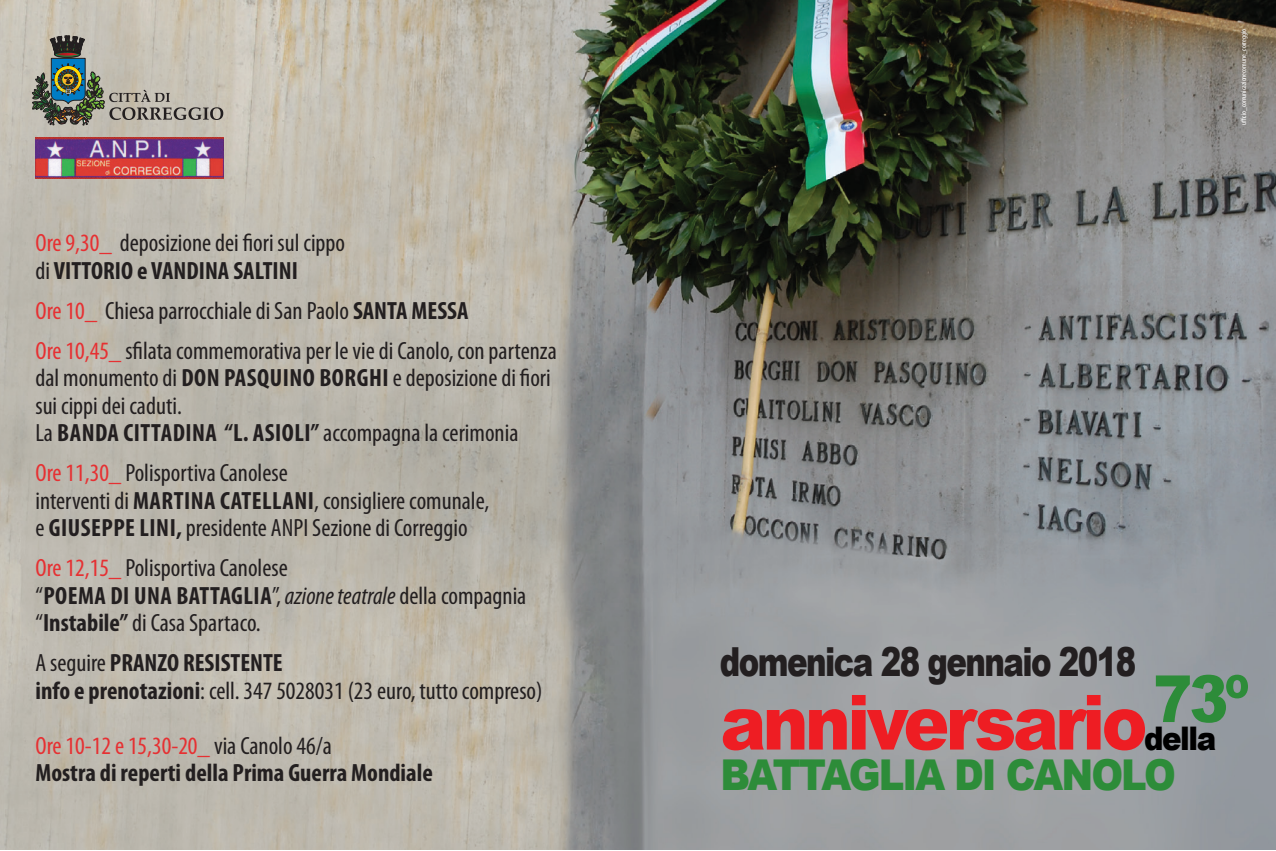
<style>
.page{position:relative;width:1276px;height:851px;background:#fff}
.page>*{position:absolute;margin:0;border:0;box-sizing:border-box;transform-origin:0 0}
.t1{font:900 76.25px "Arial";letter-spacing:-.05em;color:#ee1d23;scale:.9 1}
.t2{font:900 65px "Arial";color:#2d8c39;scale:.9 1}
.t3{font:900 42.5px "Arial";letter-spacing:-.05em;color:#2d8c39;scale:.9 1}
.t4{font:900 40px "Arial";letter-spacing:-.05em;color:#231f20;scale:.77 1}
.t5{font:900 32.5px "Arial";letter-spacing:-.05em;color:#000;scale:.9 1}
.t6{font:condensed 25px/27.5px "Myriad Pro";color:#231f20}
.t7{font:700 condensed 25px/27.5px "Myriad Pro";color:#231f20}
.t8{font:condensed 7.5px "Myriad Pro";color:#fff}
.s1{color:#e63032}
.s2{font-weight:700}
.s3{font-style:italic}
.s4{font-weight:400;color:#e63032}
.s5{font-weight:400}
</style>
<div class="page">
<img style="left:0;top:0;width:1276px;height:849px">
<img style="left:35px;top:137px;width:188px;height:41px">
<svg style="left:32px;top:36px;width:191px;height:89px;background:#9fa094"></svg>
<p class="t6" style="left:35px;top:229px;width:311px"><span class="s1">Ore 9,30_</span> deposizione dei fiori sul cippo di <span class="s2">VITTORIO e VANDINA SALTINI</span></p>
<p class="t6" style="left:35px;top:290px;width:523px;line-height:40px"><span class="s1">Ore 10_</span> Chiesa parrocchiale di San Paolo <span class="s2">SANTA MESSA<br></span><span class="s1">Ore 10,45_</span> sfilata commemorativa per le vie di Canolo, con partenza</p>
<p class="t6" style="left:35px;top:364px;width:517px">dal monumento di <span class="s2">Don Pasquino Borghi</span> e deposizione di fiori sui cippi dei caduti.<br>La <span class="s2">Banda</span></p>
<p class="t7" style="left:123px;top:418px;width:22px">cittadina</p>
<p class="t7" style="left:224px;top:418px;width:51px">“L. Asioli</p>
<p class="t6" style="left:311px;top:419px;width:209px"><span class="s2">”</span> accompagna la cerimonia</p>
<p class="t6" style="left:35px;top:459px;width:455px"><span class="s1">Ore 11,30_</span> Polisportiva Canolese<br>interventi di <span class="s2">MARTINA CATELLANI</span>, consigliere comunale, e <span class="s2">GIUSEPPE LINI,</span> presidente ANPI Sezione di Correggio</p>
<p class="t6" style="left:35px;top:554px;width:254px"><span class="s1">Ore 12,15_</span> Polisportiva Canolese “<span class="s2">Poema</span></p>
<p class="t6" style="left:35px;top:581px;width:492px;text-indent:196px"><span class="s2">glia</span>”, <span class="s3">azione teatrale</span> della compagnia “<span class="s2">Instabile”</span> di Casa Spartaco.</p>
<p class="t6" style="left:35px;top:649px;width:508px">A seguire <span class="s2">PRANZO RESISTENTE<br>info e prenotazioni</span>: cell. 347 5028031 (23 euro, tutto compreso)</p>
<p class="t7" style="left:35px;top:731px;width:399px"><span class="s4">Ore 10-12 e 15,30-20_</span> <span class="s5">via Canolo 46/a<br></span>Mostra di reperti della Prima Guerra Mondiale</p>
<p class="t7" style="left:111px;top:581px;width:78px">di una batta</p>
<p class="t8" style="left:1239px;top:125px;width:98px;rotate:-90deg">ufficio_comunicazionecomune_correggio</p>
<h3 class="t4" style="left:720px;top:632px;width:542px">domenica 28 gennaio 2018</h3>
<h2 class="t2" style="left:1153px;top:651px;width:108px">73º</h2>
<h1 class="t1" style="left:720px;top:666px;width:476px">anniversario</h1>
<h3 class="t5" style="left:1144px;top:714px;width:82px">della</h3>
<h3 class="t3" style="left:720px;top:743px;width:508px">BATTAGLIA DI CANOLO</h3>
</div>
